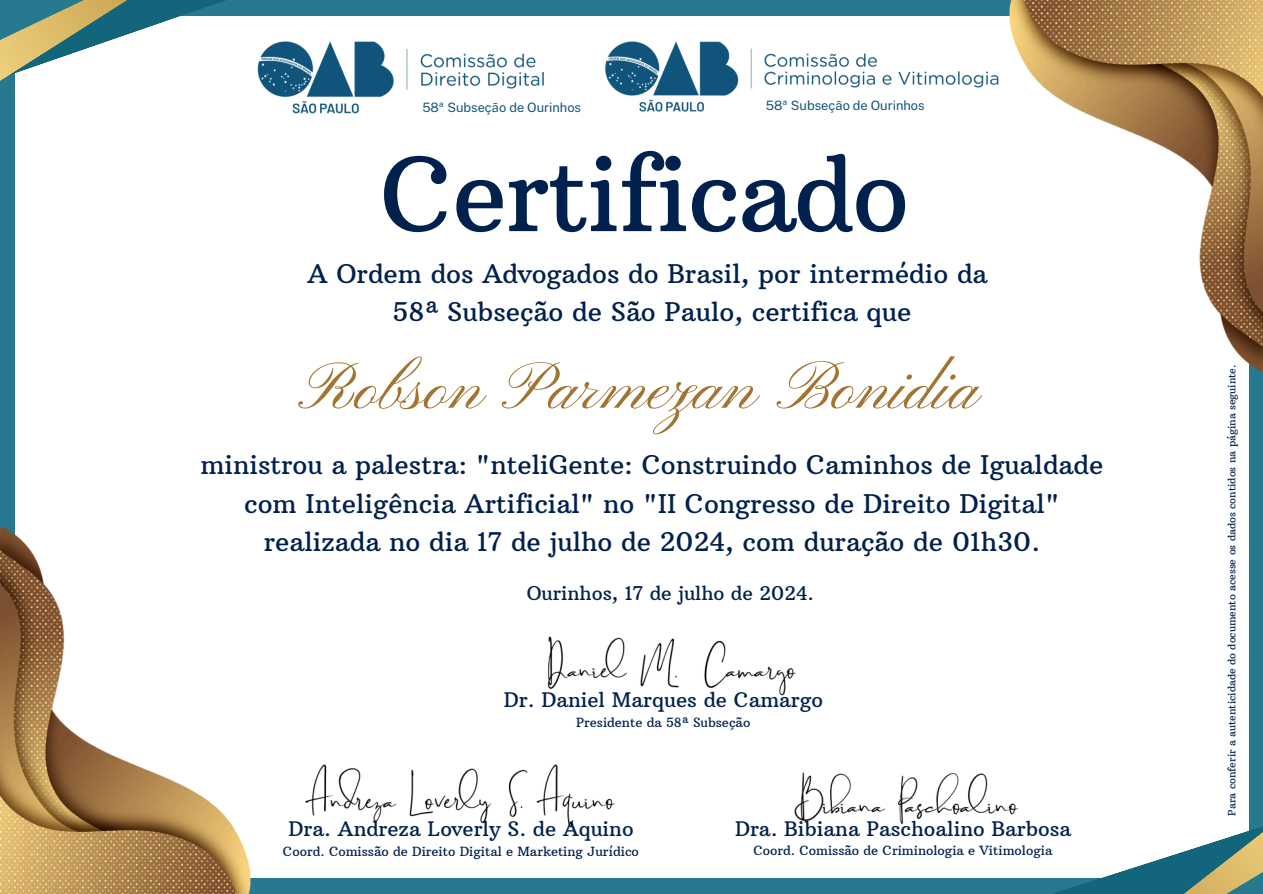
<style>
.page{position:relative;width:1263px;height:894px;background:#fff}
.page>*{position:absolute;margin:0;border:0;box-sizing:border-box;transform-origin:0 0}
.t1{font:101.4px "Arbutus Slab";letter-spacing:-.02em;color:#00214d}
.t2{font:67.35px "Pinyon Script";color:#a27430}
.t3{font:26.25px/38.4px "Arbutus Slab";color:#00214d;text-align:center}
.t4{font:20.4px "Arbutus Slab";color:#00214d}
.t5{font:19.35px "Arbutus Slab";color:#00214d}
.t6{font:12.9px "Arbutus Slab";color:#00214d}
.t7{font:12.9px "Public Sans";color:#10547b}
.t8{font:10.35px "Arbutus Slab";color:#00214d}
</style>
<div class="page">
<div style="left:0;top:0;width:1263px;height:893px;background:#27798f"></div>
<div style="left:15px;top:16px;width:1234px;height:861px;background:#fff"></div>
<img style="left:1009px;top:0;width:254px;height:370px">
<img style="left:0;top:528px;width:251px;height:365px">
<svg style="left:0;top:0;width:225px;height:81px"></svg>
<svg style="left:1066px;top:826px;width:197px;height:67px"></svg>
<img style="left:257px;top:41px;width:287px;height:73px">
<img style="left:605px;top:38px;width:405px;height:77px">
<img style="left:305px;top:764px;width:310px;height:64px">
<img style="left:547px;top:636px;width:249px;height:60px">
<img style="left:794px;top:772px;width:224px;height:53px">
<h2 class="t7" style="left:422px;top:99px;width:160px">58ª Subseção de Ourinhos</h2>
<h4 class="t7" style="left:766px;top:98px;width:160px">58ª Subseção de Ourinhos</h4>
<h1 class="t1" style="left:380px;top:131px;width:531px">Certificado</h1>
<p class="t3" style="left:308px;top:254px;width:681px">A Ordem dos Advogados do Brasil, por intermédio da<br>58ª Subseção de São Paulo, certifica que</p>
<h3 class="t2" style="left:308px;top:350px;width:675px">Robson Parmezan Bonidia</h3>
<p class="t3" style="left:200px;top:446px;width:904px">ministrou a palestra: "nteliGente: Construindo Caminhos de Igualdade com Inteligência Artificial" no "II Congresso de Direito Digital" realizada no dia 17 de julho de 2024, com duração de 01h30.</p>
<h3 class="t5" style="left:527px;top:581px;width:289px">Ourinhos, 17 de julho de 2024.</h3>
<p class="t4" style="left:504px;top:687px;width:321px">Dr. Daniel Marques de Camargo</p>
<p class="t6" style="left:576px;top:713px;width:176px">Presidente da 58ª Subseção</p>
<p class="t4" style="left:289px;top:815px;width:346px">Dra. Andreza Loverly S. de Aquino</p>
<p class="t6" style="left:283px;top:842px;width:357px">Coord. Comissão de Direito Digital e Marketing Jurídico</p>
<h4 class="t4" style="left:735px;top:815px;width:338px">Dra. Bibiana Paschoalino Barbosa</h4>
<h4 class="t6" style="left:753px;top:842px;width:300px">Coord. Comissão de Criminologia e Vitimologia</h4>
<p class="t8" style="left:1225px;top:815px;width:452px;rotate:-90deg">Para conferir a autenticidade do documento acesse os dados contidos na página seguinte.</p>
</div>
